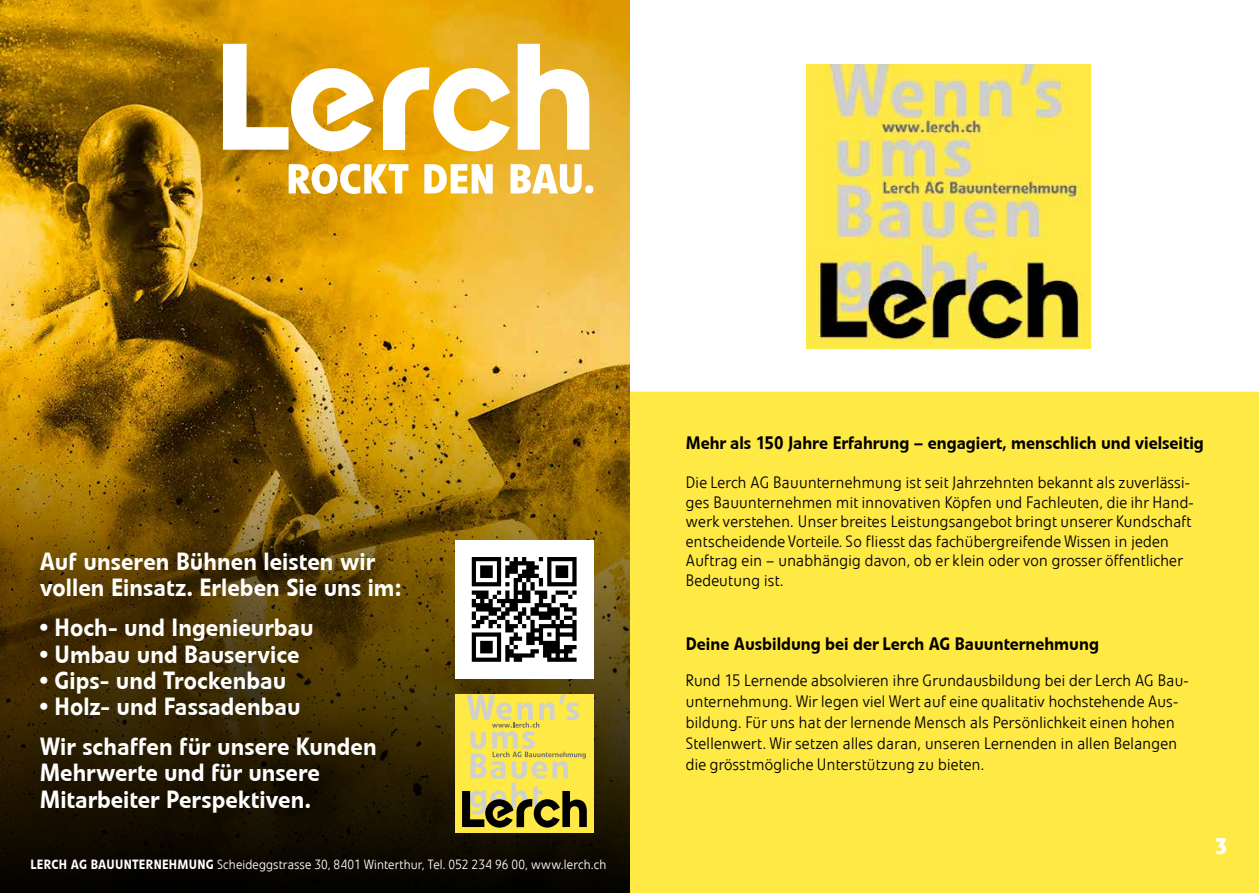
<style>
.page{position:relative;width:1259px;height:893px;background:#fff}
.page>*{position:absolute;margin:0;border:0;box-sizing:border-box;transform-origin:0 0}
.t1{font:500 24.75px/26.4px "Evo BQ";color:#fff}
.t2{font:700 22.5px "Evo BQ";color:#fff}
.t3{font:500 18px "Evo BQ";color:#000}
.t4{font:300 16.5px/19.5px "Evo BQ";letter-spacing:.02em;color:#000}
.t5{font:300 13.35px "Evo BQ";letter-spacing:.01em;color:#fff}
.s1{font-weight:500}
</style>
<div class="page">
<div style="left:629px;top:392px;width:630px;height:501px;background:#ffe945"></div>
<img style="left:806px;top:64px;width:284px;height:285px">
<img style="left:0;top:0;width:629px;height:369px">
<img style="left:0;top:369px;width:629px;height:524px">
<div style="left:9px;top:521px;width:421px;height:320px;background:#000;opacity:.8"></div>
<div style="left:455px;top:540px;width:138px;height:139px;background:#fff"></div>
<svg style="left:472px;top:557px;width:104px;height:105px"></svg>
<svg style="left:289px;top:164px;width:304px;height:30px"></svg>
<svg style="left:518px;top:44px;width:71px;height:106px"></svg>
<svg style="left:223px;top:44px;width:151px;height:107px"></svg>
<svg style="left:382px;top:67px;width:128px;height:84px"></svg>
<div style="left:455px;top:695px;width:138px;height:138px;background:#ffe945"></div>
<svg style="left:462px;top:695px;width:125px;height:133px"></svg>
<svg style="left:0;top:0;width:5px;height:5px"></svg>
<svg style="left:0;top:888px;width:5px;height:5px"></svg>
<svg style="left:636px;top:888px;width:10px;height:5px"></svg>
<h1 class="t1" style="left:40px;top:548px;width:363px">auf unseren bühnen leisten wir vollen einsatz. erleben Sie uns im:</h1>
<h1 class="t1" style="left:40px;top:615px;width:275px">• Hoch- und Ingenieurbau</h1>
<h1 class="t1" style="left:40px;top:641px;width:261px">• Umbau und Bauservice</h1>
<h1 class="t1" style="left:40px;top:667px;width:248px">• Gips- und Trockenbau</h1>
<h1 class="t1" style="left:40px;top:687px;width:338px;line-height:39.6px">• Holz- und Fassadenbau<br>Wir schaffen für unsere Kunden</h1>
<h1 class="t1" style="left:40px;top:760px;width:282px">Mehrwerte und für unsere<br>Mitarbeiter Perspektiven.</h1>
<p class="t5" style="left:31px;top:856px;width:577px"><span class="s1">lerch ag bauunternehmung</span> Scheideggstrasse 30, 8401 Winterthur, Tel. 052 234 96 00, www.lerch.ch</p>
<p class="t3" style="left:686px;top:432px;width:519px">Mehr als 150 Jahre Erfahrung – engagiert, menschlich und vielseitig</p>
<p class="t4" style="left:686px;top:473px;width:509px">Die Lerch AG Bauunternehmung ist seit Jahrzehnten bekannt als zuverlässi&shy;ges Bauunternehmen mit innovativen Köpfen und Fachleuten, die ihr Hand&shy;werk verstehen. Unser breites Leistungsangebot bringt unserer Kundschaft entscheidende Vorteile. So fliesst das fachübergreifende Wissen in jeden Auftrag ein – unabhängig davon, ob er klein oder von grosser öffentlicher Bedeutung ist.</p>
<p class="t3" style="left:686px;top:633px;width:414px">Deine Ausbildung bei der Lerch AG Bauunternehmung</p>
<p class="t4" style="left:686px;top:670px;width:504px;line-height:21px">Rund 15 Lernende absolvieren ihre Grundausbildung bei der Lerch AG Bau&shy;unternehmung. Wir legen viel Wert auf eine qualitativ hochstehende Aus&shy;bildung. Für uns hat der lernende Mensch als Persönlichkeit einen hohen Stellenwert. Wir setzen alles daran, unseren Lernenden in allen Belangen die grösstmögliche Unterstützung zu bieten.</p>
<h2 class="t2" style="left:1215px;top:833px;width:14px">3</h2>
</div>
